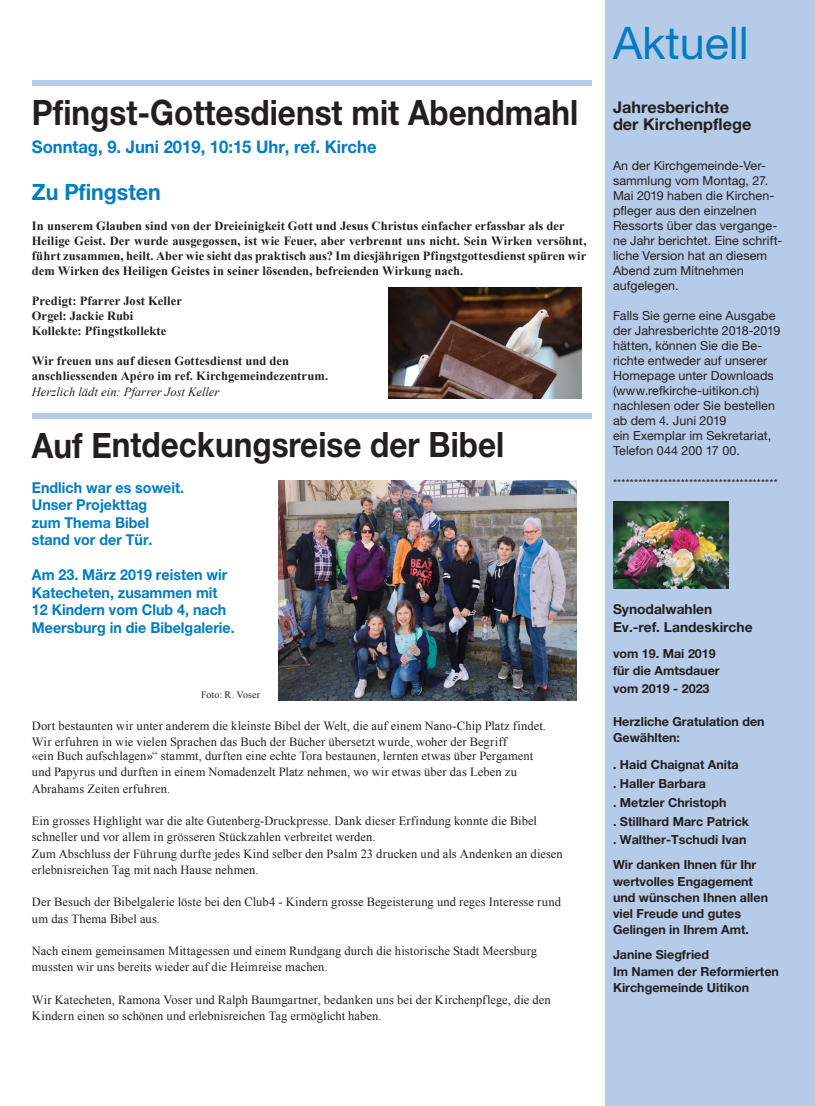
<style>
.page{position:relative;width:815px;height:1106px;background:#fff}
.page>*{position:absolute;margin:0;border:0;box-sizing:border-box;transform-origin:0 0}
.t1{font:45px "Helvetica Neue LT Pro";color:#007cc2}
.t2{font:700 35px "Helvetica Neue LT Pro";color:#231f20;scale:.9 1}
.t3{font:700 22.5px "Helvetica Neue LT Pro";color:#007cc2;scale:.95 1}
.t4{font:700 17.5px "Helvetica Neue LT Pro";color:#007cc2;scale:.95 1}
.t5{font:700 16.25px/17.5px "Helvetica Neue LT Pro";color:#231f20}
.t6{font:700 15px/17.5px "Helvetica Neue LT Pro";color:#007cc2;scale:.95 1}
.t7{font:700 13.75px/17.5px "Helvetica Neue LT Pro";color:#231f20}
.t8{font:12.5px/16.2px "Times New Roman";letter-spacing:.005em;color:#231f20}
.t9{font:700 12.5px/15px "Times New Roman";letter-spacing:.005em;color:#231f20}
.t10{font:12.5px/15px "Helvetica Neue LT Pro";letter-spacing:.005em;color:#231f20}
.t11{font:700 12.5px/16.2px "Helvetica Neue LT Pro";color:#231f20}
.t12{font:italic 12.5px "Times New Roman";letter-spacing:.005em;color:#231f20}
.t13{font:11.25px "Helvetica Neue LT Pro";color:#231f20}
.t14{font:10px "Times New Roman";letter-spacing:.01em;color:#231f20}
</style>
<div class="page">
<div style="left:606px;top:0;width:209px;height:1106px;background:#b6cbe8"></div>
<div style="left:32px;top:80px;width:560px;height:5px;background:#b6cbe8"></div>
<div style="left:32px;top:414px;width:560px;height:5px;background:#b6cbe8"></div>
<img style="left:278px;top:480px;width:299px;height:220px">
<img style="left:388px;top:287px;width:193px;height:112px">
<img style="left:613px;top:501px;width:116px;height:88px">
<h2 class="t2" style="left:32px;top:90px;width:609px">Pfingst-Gottesdienst mit Abendmahl</h2>
<h3 class="t4" style="left:32px;top:135px;width:364px">Sonntag, 9. Juni 2019, 10:15 Uhr, ref. Kirche</h3>
<h3 class="t3" style="left:32px;top:178px;width:137px">Zu Pfingsten</h3>
<p class="t9" style="left:32px;top:218px;width:556px">In unserem Glauben sind von der Dreieinigkeit Gott und Jesus Christus einfacher erfassbar als der Heilige Geist. Der wurde ausgegossen, ist wie Feuer, aber verbrennt uns nicht. Sein Wirken versöhnt, führt zusammen, heilt. Aber wie sieht das praktisch aus? Im diesjährigen Pfingstgottesdienst spüren wir dem Wirken des Heiligen Geistes in seiner lösenden, befreienden Wirkung nach.</p>
<p class="t9" style="left:32px;top:293px;width:151px">Predigt: Pfarrer Jost Keller<br>Orgel: Jackie Rubi<br>Kollekte: Pfingstkollekte</p>
<p class="t9" style="left:32px;top:353px;width:298px">Wir freuen uns auf diesen Gottesdienst und den anschliessenden Apéro im ref. Kirchgemeindezentrum.</p>
<p class="t12" style="left:32px;top:383px;width:189px">Herzlich lädt ein: Pfarrer Jost Keller</p>
<h2 class="t2" style="left:32px;top:423px;width:526px">Auf Entdeckungsreise der Bibel</h2>
<p class="t6" style="left:32px;top:478px;width:162px">Endlich war es soweit.<br>Unser Projekttag<br>zum Thema Bibel stand vor der Tür.</p>
<p class="t6" style="left:32px;top:565px;width:215px">Am 23. März 2019 reisten wir<br>Katecheten, zusammen mit<br>12 Kindern vom Club 4, nach<br>Meersburg in die Bibelgalerie.</p>
<p class="t14" style="left:201px;top:687px;width:60px">Foto: R. Voser</p>
<p class="t8" style="left:32px;top:717px;width:516px">Dort bestaunten wir unter anderem die kleinste Bibel der Welt, die auf einem Nano-Chip Platz findet.<br>Wir erfuhren in wie vielen Sprachen das Buch der Bücher übersetzt wurde, woher der Begriff</p>
<p class="t8" style="left:32px;top:747px;width:503px">«ein Buch aufschlagen»“ stammt, durften eine echte Tora bestaunen, lernten etwas über Pergament und Papyrus und durften in einem Nomadenzelt Platz nehmen, wo wir etwas über das Leben zu<br>Abrahams Zeiten erfuhren.</p>
<p class="t8" style="left:32px;top:812px;width:532px">Ein grosses Highlight war die alte Gutenberg-Druckpresse. Dank dieser Erfindung konnte die Bibel schneller und vor allem in grösseren Stückzahlen verbreitet werden.<br>Zum Abschluss der Führung durfte jedes Kind selber den Psalm 23 drucken und als Andenken an diesen erlebnisreichen Tag mit nach Hause nehmen.</p>
<p class="t8" style="left:32px;top:894px;width:531px">Der Besuch der Bibelgalerie löste bei den Club4 - Kindern grosse Begeisterung und reges Interesse rund um das Thema Bibel aus.</p>
<p class="t8" style="left:32px;top:942px;width:507px">Nach einem gemeinsamen Mittagessen und einem Rundgang durch die historische Stadt Meersburg mussten wir uns bereits wieder auf die Heimreise machen.</p>
<p class="t8" style="left:32px;top:991px;width:520px">Wir Katecheten, Ramona Voser und Ralph Baumgartner, bedanken uns bei der Kirchenpflege, die den<br>Kindern einen so schönen und erlebnisreichen Tag ermöglicht haben.</p>
<h1 class="t1" style="left:613px;top:15px;width:137px">Aktuell</h1>
<h3 class="t5" style="left:613px;top:98px;width:140px">Jahresberichte der Kirchenpflege</h3>
<p class="t10" style="left:613px;top:158px;width:171px">An der Kirchgemeinde-Ver&shy;sammlung vom Montag, 27.<br>Mai 2019 haben die Kirchen&shy;pfleger aus den einzelnen<br>Ressorts über das vergange&shy;ne Jahr berichtet. Eine schrift&shy;liche Version hat an diesem<br>Abend zum Mitnehmen aufgelegen.</p>
<p class="t10" style="left:613px;top:308px;width:169px">Falls Sie gerne eine Ausgabe der Jahresberichte 2018-2019 hätten, können Sie die Be&shy;richte entweder auf unserer<br>Homepage unter Downloads (www.refkirche-uitikon.ch) nachlesen oder Sie bestellen ab dem 4. Juni 2019<br>ein Exemplar im Sekretariat,<br>Telefon 044 200 17 00.</p>
<p class="t13" style="left:613px;top:475px;width:166px">***************************************</p>
<p class="t7" style="left:613px;top:600px;width:141px">Synodalwahlen<br>Ev.-ref. Landeskirche</p>
<p class="t11" style="left:613px;top:644px;width:108px;line-height:17.5px">vom 19. Mai 2019 für die Amtsdauer vom 2019 - 2023</p>
<p class="t11" style="left:613px;top:712px;width:153px">Herzliche Gratulation den<br>Gewählten:</p>
<p class="t11" style="left:613px;top:755px;width:138px;line-height:18.8px">. Haid Chaignat Anita<br>. Haller Barbara<br>. Metzler Christoph<br>. Stillhard Marc Patrick . Walther-Tschudi Ivan</p>
<p class="t11" style="left:613px;top:856px;width:157px">Wir danken Ihnen für Ihr wertvolles Engagement und wünschen Ihnen allen viel Freude und gutes<br>Gelingen in Ihrem Amt.</p>
<p class="t11" style="left:613px;top:946px;width:167px">Janine Siegfried<br>Im Namen der Reformierten<br>Kirchgemeinde Uitikon</p>
</div>
